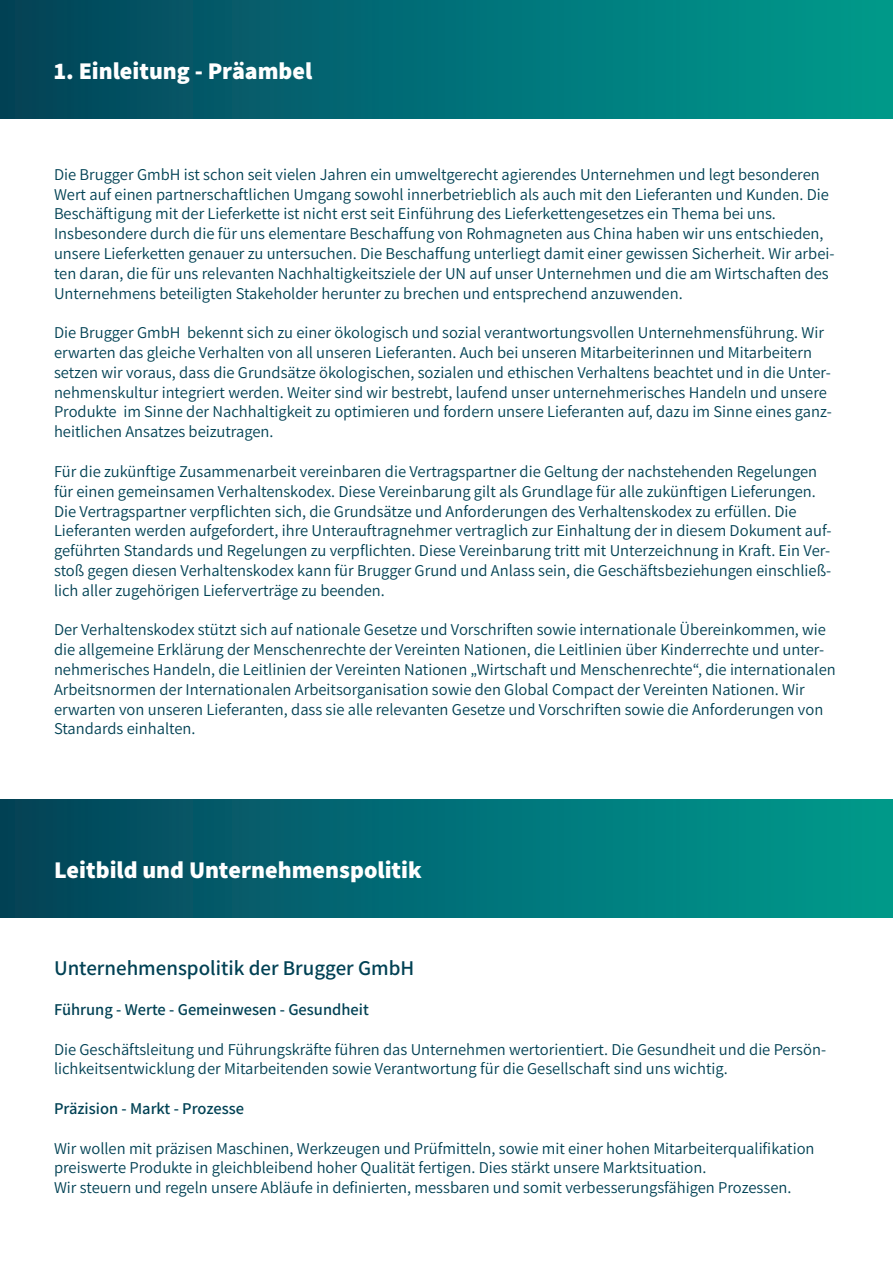
<style>
.page{position:relative;width:893px;height:1263px;background:#fff}
.page>*{position:absolute;margin:0;border:0;box-sizing:border-box;transform-origin:0 0}
.t1{font:800 24px "Assistant";color:#fff}
.t2{font:600 21px "Assistant";color:#014154}
.t3{font:16.5px/19.8px "Assistant";color:#014154}
.t4{font:600 16.5px "Assistant";color:#014154}
</style>
<div class="page">
<div style="left:0;top:0;width:893px;height:118px;background:linear-gradient(to right,#04435b,#009c90)"></div>
<div style="left:0;top:799px;width:893px;height:118px;background:linear-gradient(to right,#04435b,#009c90)"></div>
<h1 class="t1" style="left:54px;top:54px;width:260px">1. Einleitung - Präambel</h1>
<p class="t3" style="left:54px;top:164px;width:782px">Die Brugger GmbH ist schon seit vielen Jahren ein umweltgerecht agierendes Unternehmen und legt besonderen Wert auf einen partnerschaftlichen Umgang sowohl innerbetrieblich als auch mit den Lieferanten und Kunden. Die Beschäftigung mit der Lieferkette ist nicht erst seit Einführung des Lieferkettengesetzes ein Thema bei uns.<br>Insbesondere durch die für uns elementare Beschaffung von Rohmagneten aus China haben wir uns entschieden, unsere Lieferketten genauer zu untersuchen. Die Beschaffung unterliegt damit einer gewissen Sicherheit. Wir arbei&shy;ten daran, die für uns relevanten Nachhaltigkeitsziele der UN auf unser Unternehmen und die am Wirtschaften des Unternehmens beteiligten Stakeholder herunter zu brechen und entsprechend anzuwenden.</p>
<p class="t3" style="left:54px;top:322px;width:779px">Die Brugger GmbH bekennt sich zu einer ökologisch und sozial verantwortungsvollen Unternehmensführung. Wir erwarten das gleiche Verhalten von all unseren Lieferanten. Auch bei unseren Mitarbeiterinnen und Mitarbeitern setzen wir voraus, dass die Grundsätze ökologischen, sozialen und ethischen Verhaltens beachtet und in die Unter&shy;nehmenskultur integriert werden. Weiter sind wir bestrebt, laufend unser unternehmerisches Handeln und unsere Produkte im Sinne der Nachhaltigkeit zu optimieren und fordern unsere Lieferanten auf, dazu im Sinne eines ganz&shy;heitlichen Ansatzes beizutragen.</p>
<p class="t3" style="left:54px;top:461px;width:779px">Für die zukünftige Zusammenarbeit vereinbaren die Vertragspartner die Geltung der nachstehenden Regelungen für einen gemeinsamen Verhaltenskodex. Diese Vereinbarung gilt als Grundlage für alle zukünftigen Lieferungen.<br>Die Vertragspartner verpflichten sich, die Grundsätze und Anforderungen des Verhaltenskodex zu erfüllen. Die Lieferanten werden aufgefordert, ihre Unterauftragnehmer vertraglich zur Einhaltung der in diesem Dokument auf&shy;geführten Standards und Regelungen zu verpflichten. Diese Vereinbarung tritt mit Unterzeichnung in Kraft. Ein Ver&shy;stoß gegen diesen Verhaltenskodex kann für Brugger Grund und Anlass sein, die Geschäftsbeziehungen einschließ&shy;lich aller zugehörigen Lieferverträge zu beenden.</p>
<p class="t3" style="left:54px;top:619px;width:783px">Der Verhaltenskodex stützt sich auf nationale Gesetze und Vorschriften sowie internationale Übereinkommen, wie die allgemeine Erklärung der Menschenrechte der Vereinten Nationen, die Leitlinien über Kinderrechte und unter&shy;nehmerisches Handeln, die Leitlinien der Vereinten Nationen „Wirtschaft und Menschenrechte“, die internationalen Arbeitsnormen der Internationalen Arbeitsorganisation sowie den Global Compact der Vereinten Nationen. Wir erwarten von unseren Lieferanten, dass sie alle relevanten Gesetze und Vorschriften sowie die Anforderungen von Standards einhalten.</p>
<h1 class="t1" style="left:54px;top:853px;width:369px">Leitbild und Unternehmenspolitik</h1>
<p class="t2" style="left:54px;top:954px;width:362px">Unternehmenspolitik der Brugger GmbH</p>
<p class="t4" style="left:54px;top:998px;width:316px">Führung - Werte - Gemeinwesen - Gesundheit</p>
<p class="t3" style="left:54px;top:1038px;width:774px">Die Geschäftsleitung und Führungskräfte führen das Unternehmen wertorientiert. Die Gesundheit und die Persön&shy;lichkeitsentwicklung der Mitarbeitenden sowie Verantwortung für die Gesellschaft sind uns wichtig.</p>
<p class="t4" style="left:54px;top:1097px;width:192px">Präzision - Markt - Prozesse</p>
<p class="t3" style="left:54px;top:1137px;width:762px">Wir wollen mit präzisen Maschinen, Werkzeugen und Prüfmitteln, sowie mit einer hohen Mitarbeiterqualifikation preiswerte Produkte in gleichbleibend hoher Qualität fertigen. Dies stärkt unsere Marktsituation.<br>Wir steuern und regeln unsere Abläufe in definierten, messbaren und somit verbesserungsfähigen Prozessen.</p>
</div>
